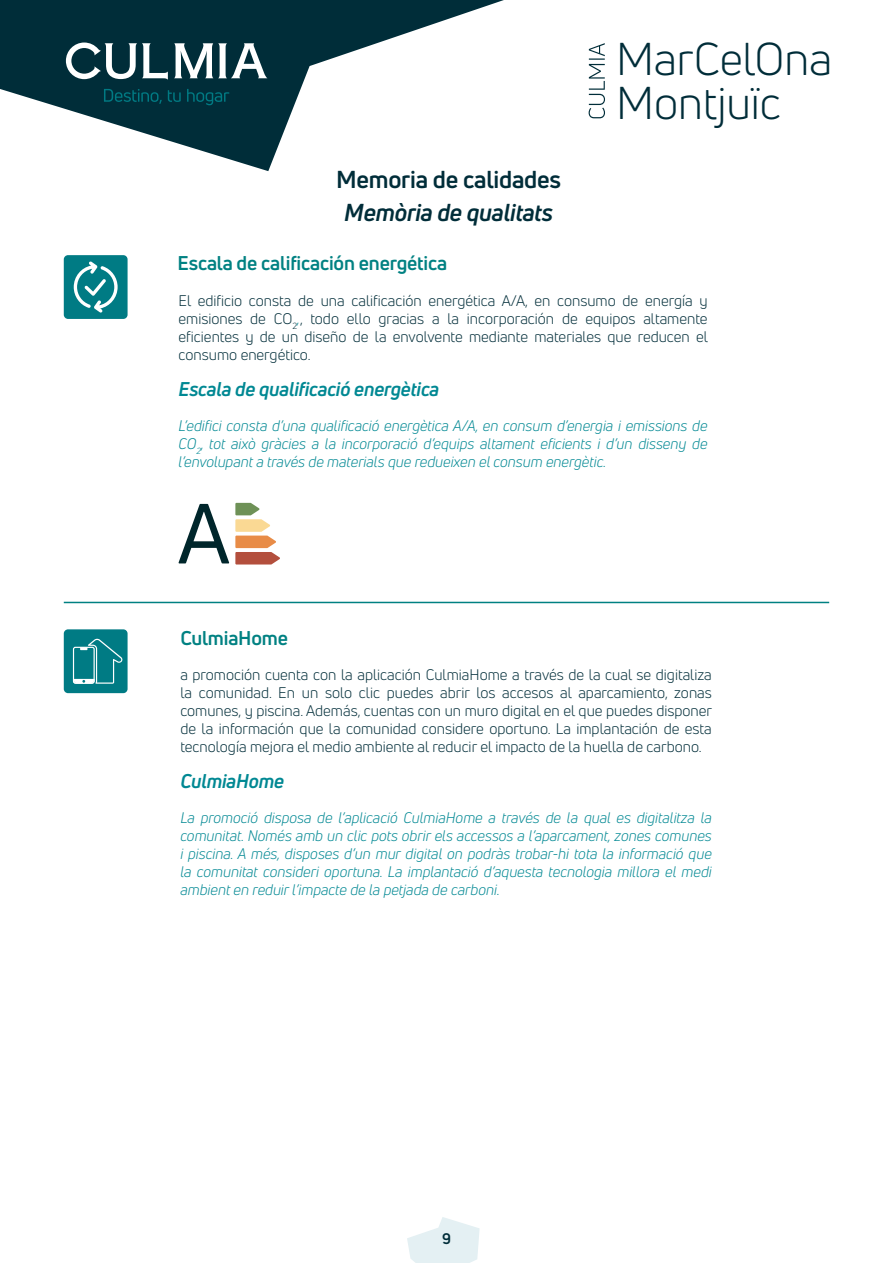
<style>
.page{position:relative;width:893px;height:1263px;background:#fff}
.page>*{position:absolute;margin:0;border:0;box-sizing:border-box;transform-origin:0 0}
.t1{font:45px/44px "Uni Neue";color:#002d39}
.t2{font:700 24px "Uni Neue";letter-spacing:-.01em;color:#002d39}
.t3{font:italic 700 24px "Uni Neue";letter-spacing:-.01em;color:#002d39}
.t4{font:700 19.5px "Uni Neue";letter-spacing:-.01em;color:#008182}
.t5{font:italic 700 19.5px "Uni Neue";letter-spacing:-.01em;color:#008893}
.t6{font:15px/18px "Uni Neue";color:#002d39;text-align:justify}
.t7{font:italic 15px/18px "Uni Neue";color:#008893;text-align:justify}
.t8{font:700 15px "Uni Neue";color:#002d39}
.s1{font-style:italic;color:#008893}
</style>
<div class="page">
<svg style="left:589px;top:43px;width:16px;height:75px"></svg>
<svg style="left:0;top:0;width:504px;height:171px"></svg>
<svg style="left:407px;top:1217px;width:73px;height:46px"></svg>
<svg style="left:174px;top:43px;width:93px;height:35px"></svg>
<svg style="left:66px;top:43px;width:102px;height:37px"></svg>
<svg style="left:104px;top:89px;width:125px;height:16px;background:#003e49"></svg>
<hr style="left:64px;top:602px;width:765px;height:1px;background:#008182">
<div style="left:64px;top:629px;width:64px;height:64px;background:#007b84;border-radius:4px"></div>
<svg style="left:73px;top:638px;width:49px;height:46px"></svg>
<div style="left:64px;top:255px;width:64px;height:64px;background:#007b84;border-radius:4px"></div>
<svg style="left:74px;top:261px;width:44px;height:52px"></svg>
<svg style="left:178px;top:504px;width:51px;height:59px"></svg>
<svg style="left:235px;top:503px;width:45px;height:61px"></svg>
<h2 class="t2" style="left:336px;top:164px;width:226px">Memoria de calidades</h2>
<h2 class="t3" style="left:344px;top:198px;width:210px">Memòria de qualitats</h2>
<h3 class="t4" style="left:178px;top:251px;width:271px">Escala de calificación energética</h3>
<h1 class="t1" style="left:616px;top:37px;width:218px">MarCelOna<br>Montjuïc</h1>
<p class="t6" style="left:179px;top:291px;width:531px">El edificio consta de una calificación energética A/A, en consumo de energía y emisiones de CO<sub>2</sub><span class="s1">,</span>, todo ello gracias a la incorporación de equipos altamente eficientes y de un diseño de la envolvente mediante materiales que reducen el consumo energético.</p>
<h3 class="t5" style="left:179px;top:377px;width:262px">Escala de qualificació energètica</h3>
<p class="t7" style="left:179px;top:417px;width:531px">L’edifici consta d’una qualificació energètica A/A, en consum d’energia i emissions de CO<sub>2</sub>, tot això gràcies a la incorporació d’equips altament eficients i d’un disseny de l’envolupant a través de materials que redueixen el consum energètic.</p>
<h3 class="t4" style="left:180px;top:625px;width:109px">CulmiaHome</h3>
<p class="t6" style="left:180px;top:665px;width:533px">a promoción cuenta con la aplicación CulmiaHome a través de la cual se digitaliza la comunidad. En un solo clic puedes abrir los accesos al aparcamiento, zonas comunes, y piscina. Además, cuentas con un muro digital en el que puedes disponer de la información que la comunidad considere oportuno. La implantación de esta tecnología mejora el medio ambiente al reducir el impacto de la huella de carbono.</p>
<h3 class="t5" style="left:180px;top:769px;width:105px">CulmiaHome</h3>
<p class="t7" style="left:180px;top:809px;width:533px">La promoció disposa de l’aplicació CulmiaHome a través de la qual es digitalitza la comunitat. Només amb un clic pots obrir els accessos a l’aparcament, zones comunes i piscina. A més, disposes d’un mur digital on podràs trobar-hi tota la informació que la comunitat consideri oportuna. La implantació d’aquesta tecnologia millora el medi ambient en reduir l’impacte de la petjada de carboni.</p>
<p class="t8" style="left:442px;top:1229px;width:10px">9</p>
</div>
